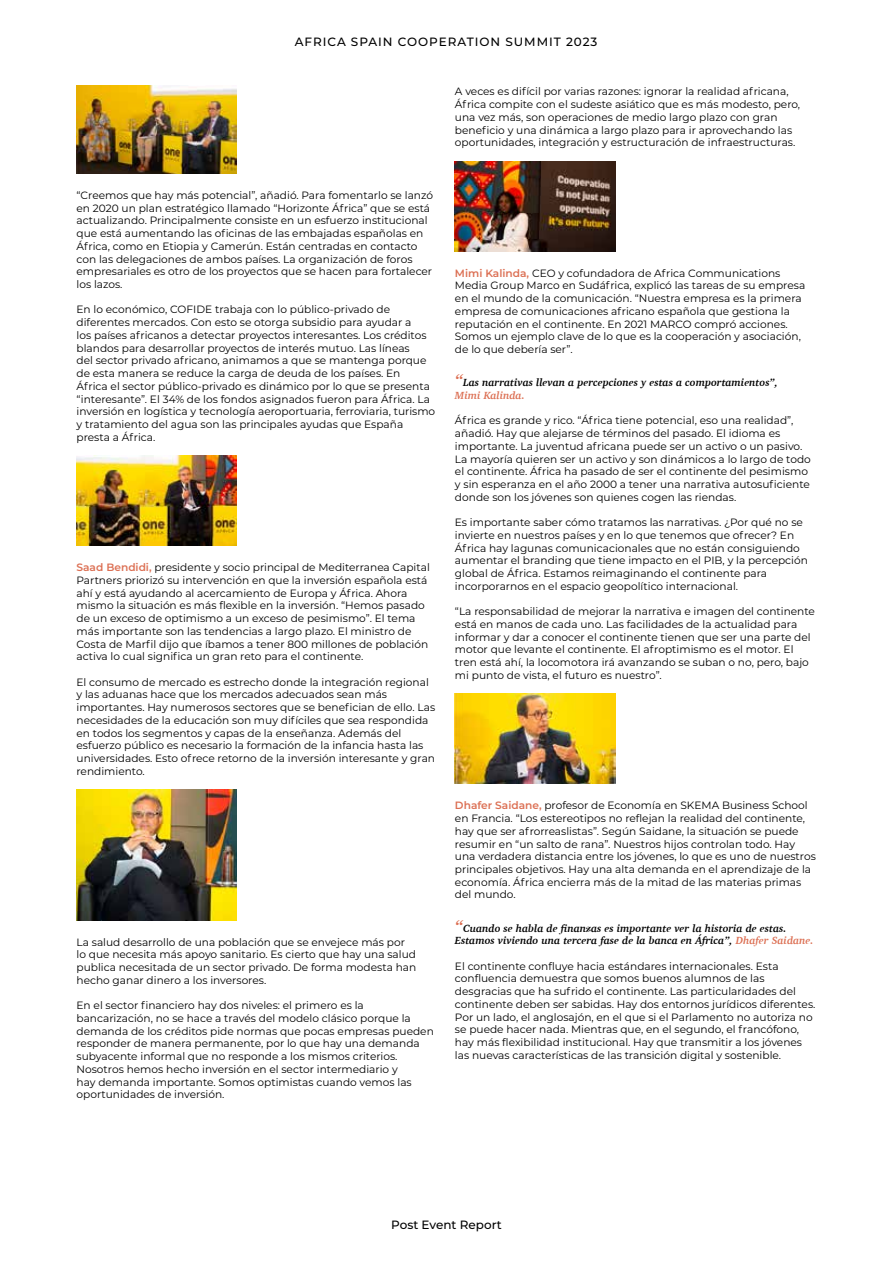
<style>
.page{position:relative;width:893px;height:1263px;background:#fff}
.page>*{position:absolute;margin:0;border:0;box-sizing:border-box;transform-origin:0 0}
.t1{font:500 12px "Montserrat";letter-spacing:.08em;color:#000}
.t2{font:500 12px "Montserrat";color:#000}
.t3{font:10.65px/12.8px "Montserrat";color:#000}
.t4{font:italic 700 10.65px/12.8px "Charter";color:#000}
.s1{font-weight:600;color:#dc7054}
.s2{font-size:16.95px;color:#dc7054}
.s3{color:#dc7054}
</style>
<div class="page">
<img style="left:77px;top:85px;width:160px;height:88px">
<img style="left:77px;top:455px;width:160px;height:91px">
<img style="left:77px;top:790px;width:160px;height:130px">
<img style="left:455px;top:161px;width:160px;height:90px">
<img style="left:455px;top:694px;width:160px;height:90px">
<p class="t1" style="left:295px;top:33px;width:304px">AFRICA SPAIN COOPERATION SUMMIT 2023</p>
<p class="t3" style="left:77px;top:188px;width:358px">“Creemos que hay más potencial”, añadió. Para fomentarlo se lanzó en 2020 un plan estratégico llamado “Horizonte África” que se está actualizando. Principalmente consiste en un esfuerzo institucional que está aumentando las oficinas de las embajadas españolas en África, como en Etiopia y Camerún. Están centradas en contacto con las delegaciones de ambos países. La organización de foros empresariales es otro de los proyectos que se hacen para fortalecer los lazos.</p>
<p class="t3" style="left:77px;top:303px;width:360px">En lo económico, COFIDE trabaja con lo público-privado de diferentes mercados. Con esto se otorga subsidio para ayudar a<br>los países africanos a detectar proyectos interesantes. Los créditos blandos para desarrollar proyectos de interés mutuo. Las líneas<br>del sector privado africano, animamos a que se mantenga porque de esta manera se reduce la carga de deuda de los países. En<br>África el sector público-privado es dinámico por lo que se presenta “interesante”. El 34% de los fondos asignados fueron para África. La inversión en logística y tecnología aeroportuaria, ferroviaria, turismo y tratamiento del agua son las principales ayudas que España presta a África.</p>
<p class="t3" style="left:77px;top:561px;width:355px"><span class="s1">Saad Bendidi,</span> presidente y socio principal de Mediterranea Capital Partners priorizó su intervención en que la inversión española está ahí y está ayudando al acercamiento de Europa y África. Ahora mismo la situación es más flexible en la inversión. “Hemos pasado de un exceso de optimismo a un exceso de pesimismo”. El tema más importante son las tendencias a largo plazo. El ministro de Costa de Marfil dijo que íbamos a tener 800 millones de población activa lo cual significa un gran reto para el continente.</p>
<p class="t3" style="left:77px;top:675px;width:360px">El consumo de mercado es estrecho donde la integración regional y las aduanas hace que los mercados adecuados sean más importantes. Hay numerosos sectores que se benefician de ello. Las necesidades de la educación son muy difíciles que sea respondida en todos los segmentos y capas de la enseñanza. Además del esfuerzo público es necesario la formación de la infancia hasta las universidades. Esto ofrece retorno de la inversión interesante y gran rendimiento.</p>
<p class="t3" style="left:77px;top:935px;width:341px">La salud desarrollo de una población que se envejece más por lo que necesita más apoyo sanitario. Es cierto que hay una salud publica necesitada de un sector privado. De forma modesta han hecho ganar dinero a los inversores.</p>
<p class="t3" style="left:77px;top:999px;width:359px">En el sector financiero hay dos niveles: el primero es la bancarización, no se hace a través del modelo clásico porque la demanda de los créditos pide normas que pocas empresas pueden responder de manera permanente, por lo que hay una demanda subyacente informal que no responde a los mismos criterios.<br>Nosotros hemos hecho inversión en el sector intermediario y<br>hay demanda importante. Somos optimistas cuando vemos las oportunidades de inversión.</p>
<p class="t3" style="left:455px;top:85px;width:347px">A veces es difícil por varias razones: ignorar la realidad africana, África compite con el sudeste asiático que es más modesto, pero, una vez más, son operaciones de medio largo plazo con gran beneficio y una dinámica a largo plazo para ir aprovechando las oportunidades, integración y estructuración de infraestructuras.</p>
<p class="t3" style="left:455px;top:266px;width:352px"><span class="s1">Mimi Kalinda,</span> CEO y cofundadora de Africa Communications Media Group Marco en Sudáfrica, explicó las tareas de su empresa en el mundo de la comunicación. “Nuestra empresa es la primera empresa de comunicaciones africano española que gestiona la reputación en el continente. En 2021 MARCO compró acciones.<br>Somos un ejemplo clave de lo que es la cooperación y asociación, de lo que debería ser”.</p>
<p class="t4" style="left:455px;top:376px;width:324px"><span class="s2">“</span>Las narrativas llevan a percepciones y estas a comportamientos”,<br><span class="s3">Mimi Kalinda.</span></p>
<p class="t3" style="left:455px;top:414px;width:357px">África es grande y rico. “África tiene potencial, eso una realidad”, añadió. Hay que alejarse de términos del pasado. El idioma es importante. La juventud africana puede ser un activo o un pasivo.<br>La mayoría quieren ser un activo y son dinámicos a lo largo de todo el continente. África ha pasado de ser el continente del pesimismo y sin esperanza en el año 2000 a tener una narrativa autosuficiente donde son los jóvenes son quienes cogen las riendas.</p>
<p class="t3" style="left:455px;top:516px;width:354px">Es importante saber cómo tratamos las narrativas. ¿Por qué no se invierte en nuestros países y en lo que tenemos que ofrecer? En África hay lagunas comunicacionales que no están consiguiendo aumentar el branding que tiene impacto en el PIB, y la percepción global de África. Estamos reimaginando el continente para incorporarnos en el espacio geopolítico internacional.</p>
<p class="t3" style="left:455px;top:605px;width:361px">“La responsabilidad de mejorar la narrativa e imagen del continente está en manos de cada uno. Las facilidades de la actualidad para informar y dar a conocer el continente tienen que ser una parte del motor que levante el continente. El afroptimismo es el motor. El tren está ahí, la locomotora irá avanzando se suban o no, pero, bajo mi punto de vista, el futuro es nuestro”.</p>
<p class="t3" style="left:455px;top:799px;width:362px"><span class="s1">Dhafer Saidane,</span> profesor de Economía en SKEMA Business School en Francia. “Los estereotipos no reflejan la realidad del continente, hay que ser afrorreaslistas”. Según Saidane, la situación se puede resumir en “un salto de rana”. Nuestros hijos controlan todo. Hay una verdadera distancia entre los jóvenes, lo que es uno de nuestros principales objetivos. Hay una alta demanda en el aprendizaje de la economía. África encierra más de la mitad de las materias primas del mundo.</p>
<p class="t4" style="left:455px;top:921px;width:360px"><span class="s2">“</span>Cuando se habla de finanzas es importante ver la historia de estas.<br>Estamos viviendo una tercera fase de la banca en África”, <span class="s3">Dhafer Saidane.</span></p>
<p class="t3" style="left:455px;top:959px;width:362px">El continente confluye hacia estándares internacionales. Esta confluencia demuestra que somos buenos alumnos de las desgracias que ha sufrido el continente. Las particularidades del continente deben ser sabidas. Hay dos entornos jurídicos diferentes.<br>Por un lado, el anglosajón, en el que si el Parlamento no autoriza no se puede hacer nada. Mientras que, en el segundo, el francófono, hay más flexibilidad institucional. Hay que transmitir a los jóvenes las nuevas características de las transición digital y sostenible.</p>
<p class="t2" style="left:391px;top:1216px;width:112px">Post Event Report</p>
</div>
